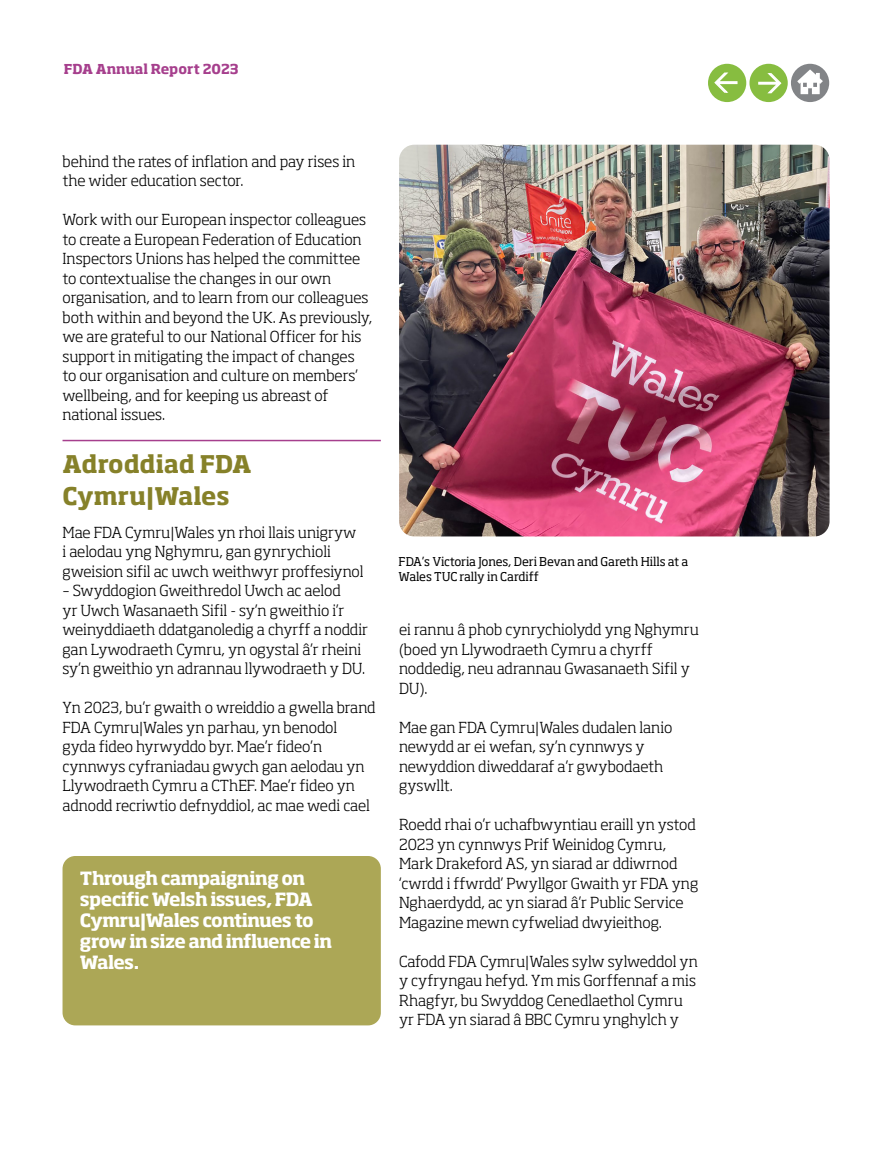
<style>
.page{position:relative;width:893px;height:1149px;background:#fff}
.page>*{position:absolute;margin:0;border:0;box-sizing:border-box;transform-origin:0 0}
.header_23{font:700 24px/31.5px "Soho Std";letter-spacing:-.005em;color:#868129}
.t1{font:700 18px/21px "Soho Std";letter-spacing:-.035em;color:#fff}
.t2{font:300 15px/19.5px "Soho Std";letter-spacing:-.005em;color:#000}
.t3{font:700 13.5px "Soho Std";color:#a63f8d}
.t4{font:12px/15px "Soho Std";letter-spacing:-.005em;color:#000}
</style>
<div class="page">
<hr style="left:63px;top:439px;width:318px;height:2px;background:#a63f8d">
<img style="left:399px;top:145px;width:430px;height:391px">
<div style="left:63px;top:855px;width:318px;height:170px;background:#aca756;border-radius:13px"></div>
<div style="left:749px;top:64px;width:39px;height:38px;background:#87bd40;border-radius:50%"></div>
<svg style="left:758px;top:73px;width:24px;height:21px"></svg>
<div style="left:708px;top:64px;width:38px;height:38px;background:#87bd40;border-radius:50%"></div>
<svg style="left:714px;top:72px;width:24px;height:21px"></svg>
<div style="left:791px;top:64px;width:38px;height:38px;background:#828487;border-radius:50%"></div>
<svg style="left:797px;top:69px;width:26px;height:25px"></svg>
<p class="t3" style="left:64px;top:61px;width:176px">FDA Annual Report 2023</p>
<p class="t2" style="left:63px;top:151px;width:294px">behind the rates of inflation and pay rises in the wider education sector.</p>
<p class="t2" style="left:63px;top:210px;width:311px">Work with our European inspector colleagues to create a European Federation of Education Inspectors Unions has helped the committee to contextualise the changes in our own organisation, and to learn from our colleagues both within and beyond the UK. As previously, we are grateful to our National Officer for his support in mitigating the impact of changes<br>to our organisation and culture on members’ wellbeing, and for keeping us abreast of national issues.</p>
<p class="header_23" style="left:63px;top:447px;width:191px">Adroddiad FDA<br>Cymru|Wales</p>
<p class="t2" style="left:63px;top:522px;width:303px">Mae FDA Cymru|Wales yn rhoi llais unigryw i aelodau yng Nghymru, gan gynrychioli gweision sifil ac uwch weithwyr proffesiynol</p>
<p class="t2" style="left:63px;top:580px;width:307px">– Swyddogion Gweithredol Uwch ac aelod<br>yr Uwch Wasanaeth Sifil - sy’n gweithio i’r weinyddiaeth ddatganoledig a chyrff a noddir gan Lywodraeth Cymru, yn ogystal â’r rheini sy’n gweithio yn adrannau llywodraeth y DU.</p>
<p class="t2" style="left:63px;top:697px;width:315px">Yn 2023, bu’r gwaith o wreiddio a gwella brand FDA Cymru|Wales yn parhau, yn benodol<br>gyda fideo hyrwyddo byr. Mae’r fideo’n cynnwys cyfraniadau gwych gan aelodau yn Llywodraeth Cymru a CThEF. Mae’r fideo yn adnodd recriwtio defnyddiol, ac mae wedi cael</p>
<p class="t1" style="left:80px;top:866px;width:254px">Through campaigning on specific Welsh issues, FDA<br>Cymru|Wales continues to grow in size and influence in<br>Wales.</p>
<p class="t4" style="left:399px;top:553px;width:291px">FDA’s Victoria Jones, Deri Bevan and Gareth Hills at a<br>Wales TUC rally in Cardiff</p>
<p class="t2" style="left:399px;top:619px;width:301px">ei rannu â phob cynrychiolydd yng Nghymru (boed yn Llywodraeth Cymru a chyrff noddedig, neu adrannau Gwasanaeth Sifil y<br>DU).</p>
<p class="t2" style="left:399px;top:717px;width:275px">Mae gan FDA Cymru|Wales dudalen lanio newydd ar ei wefan, sy’n cynnwys y newyddion diweddaraf a’r gwybodaeth gyswllt.</p>
<p class="t2" style="left:399px;top:814px;width:301px">Roedd rhai o’r uchafbwyntiau eraill yn ystod 2023 yn cynnwys Prif Weinidog Cymru, Mark Drakeford AS, yn siarad ar ddiwrnod ‘cwrdd i ffwrdd’ Pwyllgor Gwaith yr FDA yng Nghaerdydd, ac yn siarad â’r Public Service Magazine mewn cyfweliad dwyieithog.</p>
<p class="t2" style="left:399px;top:951px;width:300px">Cafodd FDA Cymru|Wales sylw sylweddol yn y cyfryngau hefyd. Ym mis Gorffennaf a mis Rhagfyr, bu Swyddog Cenedlaethol Cymru yr FDA yn siarad â BBC Cymru ynghylch y</p>
</div>
